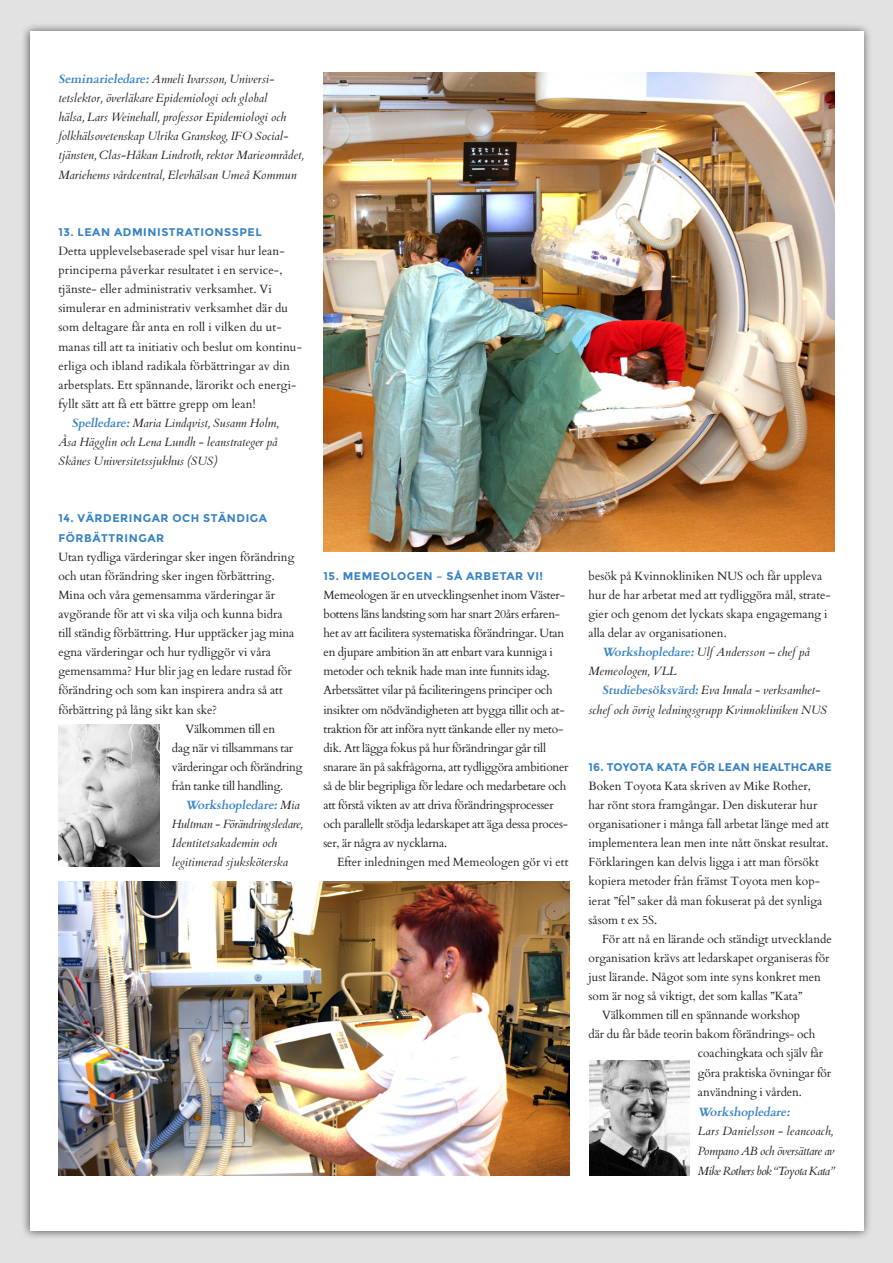
<style>
.page{position:relative;width:893px;height:1263px;background:#e2e2e2}
.page>*{position:absolute;margin:0;border:0;box-sizing:border-box;transform-origin:0 0}
.t1{font:12px/19px "Cardo";color:#231f20}
.t2{font:12px/19px "Cardo";letter-spacing:-.02em;color:#231f20}
.t3{font:italic 12px/19px "Cardo";color:#231f20}
.t4{font:italic 12px/20px "Cardo";letter-spacing:-.03em;color:#231f20}
.t5{font:italic 700 12px "Cardo";color:#3782c4}
.t6{font:italic 12px "Cardo";letter-spacing:-.02em;color:#231f20}
.t7{font:700 11.1px/19px "Montserrat";letter-spacing:.05em;color:#3782c4}
.t8{font:700 11.1px "Montserrat";letter-spacing:.02em;color:#3782c4}
.s1{font-weight:700;color:#3782c4}
.s2{font-weight:400;color:#231f20}
</style>
<div class="page">
<div style="left:21px;top:23px;width:851px;height:1217px;background:#231f20;opacity:.75"></div>
<div style="left:30px;top:32px;width:833px;height:1199px;background:#fff"></div>
<img style="left:323px;top:72px;width:512px;height:480px">
<img style="left:58px;top:725px;width:101px;height:142px">
<img style="left:58px;top:881px;width:511px;height:295px">
<img style="left:589px;top:1060px;width:100px;height:116px">
<p class="t3" style="left:58px;top:69px;width:247px"><span class="s1">Seminarieledare:</span>Anneli Ivarsson, Universi&shy;tetslektor, överläkare Epidemiologi och global<br>hälsa, Lars Weinehall, professor Epidemiologi och folkhälsovetenskap Ulrika Granskog, IFO Social&shy;tjänsten, Clas-Håkan Lindroth, rektor Marieområdet, Mariehems vårdcentral, Elevhälsan Umeå Kommun</p>
<p class="t7" style="left:58px;top:222px;width:205px">13. LEAN ADM IN ISTRATIONSSPEL</p>
<p class="t1" style="left:58px;top:241px;width:228px">Detta upplevelsebaserade spel visar hur lean-</p>
<p class="t1" style="left:58px;top:260px;width:225px">principerna påverkar resultatet i en service-,</p>
<p class="t1" style="left:58px;top:279px;width:215px">tjänste- eller administrativ verksamhet. Vi</p>
<p class="t1" style="left:58px;top:298px;width:231px">simulerar en administrativ verksamhet där du</p>
<p class="t1" style="left:58px;top:317px;width:225px">som deltagare får anta en roll i vilken du ut-</p>
<p class="t1" style="left:58px;top:336px;width:245px">manas till att ta initiativ och beslut om kontinu-</p>
<p class="t1" style="left:58px;top:355px;width:233px">erliga och ibland radikala förbättringar av din</p>
<p class="t1" style="left:58px;top:375px;width:240px">arbetsplats. Ett spännande, lärorikt och energi-</p>
<p class="t1" style="left:58px;top:394px;width:199px">fyllt sätt att få ett bättre grepp om lean!</p>
<p class="t3" style="left:72px;top:413px;width:208px"><span class="s1">Spelledare:</span>Maria Lindqvist, Susann Holm,</p>
<p class="t3" style="left:58px;top:432px;width:220px">Åsa Hägglin och Lena Lundh - leanstrateger på</p>
<p class="t3" style="left:58px;top:451px;width:161px">Skånes Universitetssjukhus (SUS)</p>
<p class="t7" style="left:58px;top:509px;width:210px">14. VÄRDERINGAR OCH STÄN DIGA<br>FÖRBÄTTRINGAR</p>
<p class="t1" style="left:58px;top:546px;width:237px">Utan tydliga värderingar sker ingen förändring</p>
<p class="t1" style="left:58px;top:566px;width:218px">och utan förändring sker ingen förbättring.</p>
<p class="t1" style="left:58px;top:585px;width:218px">Mina och våra gemensamma värderingar är</p>
<p class="t1" style="left:58px;top:604px;width:226px">avgörande för att vi ska vilja och kunna bidra</p>
<p class="t1" style="left:58px;top:623px;width:238px">till ständig förbättring. Hur upptäcker jag mina</p>
<p class="t1" style="left:58px;top:642px;width:214px">egna värderingar och hur tydliggör vi våra</p>
<p class="t1" style="left:58px;top:661px;width:235px">gemensamma? Hur blir jag en ledare rustad för</p>
<p class="t1" style="left:58px;top:680px;width:226px">förändring och som kan inspirera andra så att</p>
<p class="t1" style="left:58px;top:699px;width:160px">förbättring på lång sikt kan ske?</p>
<p class="t2" style="left:186px;top:718px;width:91px">Välkommen till en</p>
<p class="t2" style="left:172px;top:737px;width:123px">dag när vi tillsammans tar</p>
<p class="t2" style="left:172px;top:757px;width:132px">värderingar och förändring</p>
<p class="t2" style="left:172px;top:776px;width:113px">från tanke till handling.</p>
<p class="t5" style="left:186px;top:795px;width:116px">Workshopledare:<span class="s2">Mi a</span></p>
<p class="t6" style="left:172px;top:817px;width:132px">Hultman - Förändringsledare,</p>
<p class="t3" style="left:172px;top:833px;width:107px">Identitetsakademin och</p>
<p class="t3" style="left:172px;top:853px;width:118px">legitimerad sjuksköterska</p>
<p class="t7" style="left:323px;top:566px;width:221px">15. MEM EOLOGEN – SÅ ARBETAR VI!</p>
<p class="t2" style="left:323px;top:585px;width:247px">Memeologen är en utvecklingsenhet inom Väster&shy;bottens läns landsting som har snart 20års erfaren&shy;het av att facilitera systematiska förändringar. Utan en djupare ambition än att enbart vara kunniga i metoder och teknik hade man inte funnits idag.<br>Arbetssättet vilar på faciliteringens principer och insikter om nödvändigheten att bygga tillit och at&shy;traktion för att införa nytt tänkande eller ny meto&shy;dik. Att lägga fokus på hur förändringar går till snarare än på sakfrågorna, att tydliggöra ambitioner så de blir begripliga för ledare och medarbetare och att förstå vikten av att driva förändringsprocesser och parallellt stödja ledarskapet att äga dessa proces&shy;ser, är några av nycklarna.</p>
<p class="t1" style="left:337px;top:852px;width:233px">Efter inledningen med Memeologen gör vi ett</p>
<p class="t1" style="left:589px;top:566px;width:235px">besök på Kvinnokliniken NUS och får uppleva</p>
<p class="t1" style="left:589px;top:585px;width:244px">hur de har arbetat med att tydliggöra mål, strate-</p>
<p class="t1" style="left:589px;top:604px;width:240px">gier och genom det lyckats skapa engagemang i</p>
<p class="t1" style="left:589px;top:623px;width:140px">alla delar av organisationen.</p>
<p class="t3" style="left:602px;top:642px;width:209px"><span class="s1">Workshopledare:</span>Ulf Andersson – chef på</p>
<p class="t3" style="left:589px;top:662px;width:90px">Memeologen, VLL</p>
<p class="t3" style="left:602px;top:681px;width:220px"><span class="s1">Studiebesöksvärd:</span>Eva Innala - verksamhet-</p>
<p class="t3" style="left:589px;top:700px;width:240px">schef och övrig ledningsgrupp Kvinnokliniken NUS</p>
<p class="t8" style="left:589px;top:760px;width:245px">16. TOYOTA KATA FÖR LEAN H EALTHCARE</p>
<p class="t1" style="left:589px;top:776px;width:242px">Boken Toyota Kata skriven av Mike Rother, har rönt stora framgångar. Den diskuterar hur organisationer i många fall arbetat länge med att implementera lean men inte nått önskat resultat.<br>Förklaringen kan delvis ligga i att man försökt kopiera metoder från främst Toyota men kop&shy;ierat ”fel” saker då man fokuserat på det synliga såsom t ex 5S.</p>
<p class="t1" style="left:602px;top:928px;width:231px">För att nå en lärande och ständigt utvecklande</p>
<p class="t1" style="left:589px;top:948px;width:243px">organisation krävs att ledarskapet organiseras för</p>
<p class="t1" style="left:589px;top:967px;width:234px">just lärande. Något som inte syns konkret men</p>
<p class="t1" style="left:589px;top:986px;width:215px">som är nog så viktigt, det som kallas ”Kata”</p>
<p class="t1" style="left:602px;top:1005px;width:200px">Välkommen till en spännande workshop</p>
<p class="t1" style="left:589px;top:1024px;width:228px">där du får både teorin bakom förändrings- och</p>
<p class="t1" style="left:698px;top:1043px;width:127px">coachingkata och själv får</p>
<p class="t1" style="left:698px;top:1062px;width:135px">göra praktiska övningar för</p>
<p class="t1" style="left:698px;top:1081px;width:105px">användning i vården.</p>
<p class="t5" style="left:698px;top:1102px;width:96px">Workshopledare:</p>
<p class="t4" style="left:698px;top:1121px;width:138px">Lars Danielsson - leancoach,<br>Pompano AB och översättare av<br>Mike Rothers bok “Toyota Kata”</p>
</div>
